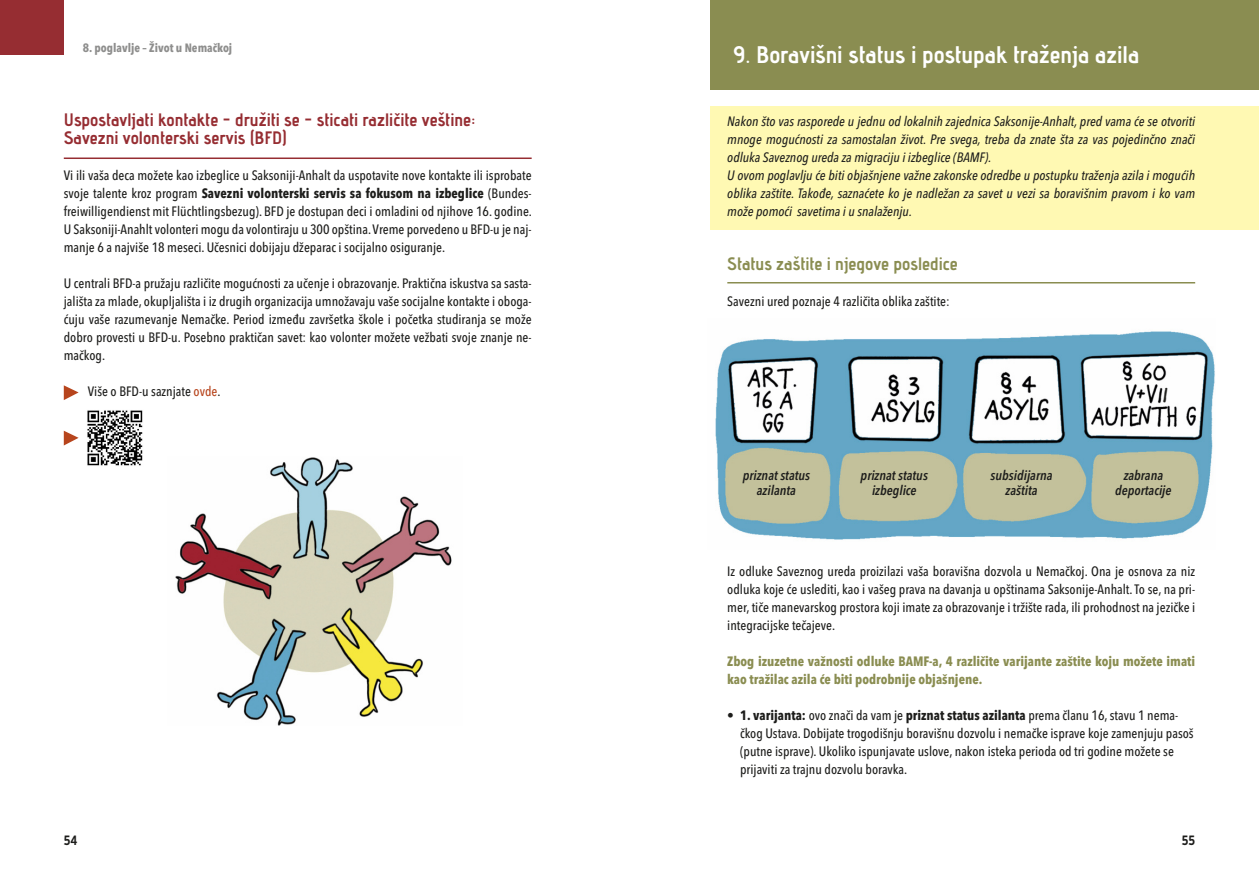
<style>
.page{position:relative;width:1259px;height:893px;background:#fff}
.page>*{position:absolute;margin:0;border:0;box-sizing:border-box;transform-origin:0 0}
.t1{font:24px "adventpro Bd 3";color:#fff}
.t2{font:18px/18px "adventpro Bd 3";color:#962d32}
.t3{font:18px "adventpro Bd 3";color:#8a8d51}
.t4{font:18px "kacomix";color:#1d1d1b}
.t5{font:500 13.5px/18px "Avenir Next Condensed";color:#1d1d1b;text-align:justify}
.t6{font:italic 500 13.5px/18px "Avenir Next Condensed";color:#1d1d1b}
.t7{font:700 13.5px/18px "Avenir Next Condensed";color:#8a8d51}
.t8{font:italic 600 13.5px/14.7px "Avenir Next Condensed";color:#1d1d1b;text-align:center}
.t9{font:700 condensed 13.5px "Interstate";color:#1d1d1b}
.t10{font:700 12px "Avenir Next Condensed";color:#8e8e8d}
.s1{font-weight:700}
.s2{color:#b7451d}
</style>
<div class="page">
<div style="left:710px;top:0;width:549px;height:90px;background:#8a8d51"></div>
<div style="left:710px;top:106px;width:549px;height:123px;background:#fff9b3"></div>
<hr style="left:64px;top:158px;width:467px;height:1px;background:#962d32">
<hr style="left:727px;top:282px;width:468px;height:1px;background:#8a8d51">
<img style="left:175px;top:457px;width:277px;height:268px">
<img style="left:715px;top:331px;width:500px;height:209px">
<svg style="left:64px;top:385px;width:15px;height:15px"></svg>
<div style="left:0;top:0;width:64px;height:54px;background:#962d32"></div>
<img style="left:87px;top:410px;width:56px;height:56px">
<svg style="left:64px;top:431px;width:15px;height:14px"></svg>
<p class="t10" style="left:83px;top:40px;width:151px">8. poglavlje – Život u Nemačkoj</p>
<h2 class="t2" style="left:64px;top:112px;width:413px">Uspostavljati kontakte - družiti se - sticati različite veštine:<br>Savezni volonterski servis (BFD)</h2>
<p class="t5" style="left:64px;top:166px;width:470px">Vi ili vaša deca možete kao izbeglice u Saksoniji-Anhalt da uspotavite nove kontakte ili isprobate svoje talente kroz program <span class="s1">Savezni volonterski servis sa fokusom na izbeglice</span> (Bundes&shy;freiwilligendienst mit Flüchtlingsbezug). BFD je dostupan deci i omladini od njihove 16. godine.<br>U Saksoniji-Anahlt volonteri mogu da volontiraju u 300 opština.Vreme porvedeno u BFD-u je naj&shy;manje 6 a najviše 18 meseci. Učesnici dobijaju džeparac i socijalno osiguranje.</p>
<p class="t5" style="left:64px;top:274px;width:469px">U centrali BFD-a pružaju različite mogućnosti za učenje i obrazovanje. Praktična iskustva sa sasta&shy;jališta za mlade, okupljališta i iz drugih organizacija umnožavaju vaše socijalne kontakte i oboga&shy;ćuju vaše razumevanje Nemačke. Period između završetka škole i početka studiranja se može dobro provesti u BFD-u. Posebno praktičan savet: kao volonter možete vežbati svoje znanje ne&shy;mačkog.</p>
<p class="t5" style="left:88px;top:382px;width:134px">Više o BFD-u saznjate <span class="s2">ovde</span>.</p>
<h1 class="t1" style="left:733px;top:46px;width:407px">9. Boravišni status i postupak traženja azila</h1>
<p class="t6" style="left:727px;top:112px;width:469px">Nakon što vas rasporede u jednu od lokalnih zajednica Saksonije-Anhalt, pred vama će se otvoriti mnoge mogućnosti za samostalan život. Pre svega, treba da znate šta za vas pojedinčno znači odluka Saveznog ureda za migraciju i izbeglice (BAMF).<br>U ovom poglavlju će biti objašnjene važne zakonske odredbe u postupku traženja azila i mogućih oblika zaštite. Takođe, saznaćete ko je nadležan za savet u vezi sa boravišnim pravom i ko vam može pomoći savetima i u snalaženju.</p>
<h2 class="t3" style="left:727px;top:257px;width:232px">Status zaštite i njegove posledice</h2>
<p class="t5" style="left:727px;top:292px;width:224px">Savezni ured poznaje 4 različita oblika zaštite:</p>
<h2 class="t4" style="left:1162px;top:384px;width:7px">i</h2>
<p class="t8" style="left:743px;top:468px;width:69px">priznat status azilanta</p>
<p class="t8" style="left:860px;top:468px;width:69px">priznat status izbeglice</p>
<p class="t8" style="left:990px;top:468px;width:63px">subsidijarna zaštita</p>
<p class="t8" style="left:1115px;top:468px;width:58px">zabrana deportacije</p>
<p class="t5" style="left:727px;top:562px;width:469px">Iz odluke Saveznog ureda proizilazi vaša boravišna dozvola u Nemačkoj. Ona je osnova za niz odluka koje će uslediti, kao i vašeg prava na davanja u opštinama Saksonije-Anhalt.To se, na pri&shy;mer, tiče manevarskog prostora koji imate za obrazovanje i tržište rada, ili prohodnost na jezičke i integracijske tečajeve.</p>
<p class="t7" style="left:727px;top:652px;width:469px">Zbog izuzetne važnosti odluke BAMF-a, 4 različite varijante zaštite koju možete imati kao tražilac azila će biti podrobnije objašnjene.</p>
<p class="t5" style="left:740px;top:706px;width:455px;text-align:left;text-indent:-13px">• <span class="s1">1. varijanta:</span> ovo znači da vam je <span class="s1">priznat status azilanta</span> prema članu 16, stavu 1 nema&shy;čkog Ustava. Dobijate trogodišnju boravišnu dozvolu i nemačke isprave koje zamenjuju pasoš (putne isprave). Ukoliko ispunjavate uslove, nakon isteka perioda od tri godine možete se prijaviti za trajnu dozvolu boravka.</p>
<p class="t9" style="left:64px;top:833px;width:15px">54</p>
<p class="t9" style="left:1182px;top:833px;width:15px">55</p>
</div>
